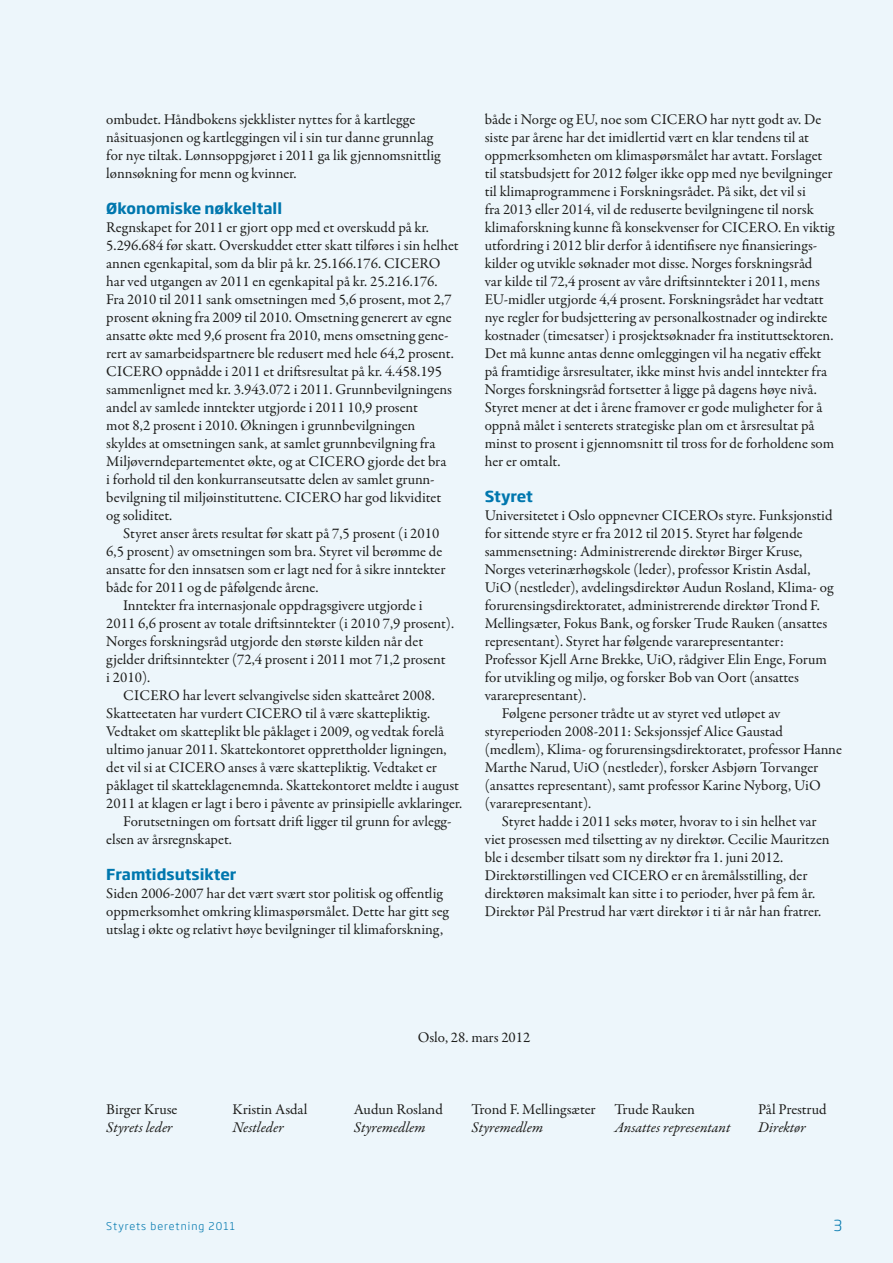
<style>
.page{position:relative;width:893px;height:1263px;background:#edf6fb}
.page>*{position:absolute;margin:0;border:0;box-sizing:border-box;transform-origin:0 0}
.t1{font:15px/18px "Garamond Premr Pro";letter-spacing:-.005em;color:#1d1d1b}
.t2{font:italic 15px "Garamond Premr Pro";letter-spacing:-.005em;color:#1d1d1b}
.t3{font:700 15px "Soho Gothic Pro";color:#0077ae}
.t4{font:300 15px "Soho Gothic Pro";color:#0077ae}
.t5{font:300 10.5px "Soho Gothic Pro";letter-spacing:.1em;color:#0077ae}
</style>
<div class="page">
<p class="t1" style="left:106px;top:110px;width:336px">ombudet. Håndbokens sjekklister nyttes for å kartlegge nåsituasjonen og kartleggingen vil i sin tur danne grunnlag for nye tiltak. Lønnsoppgjøret i 2011 ga lik gjennomsnittlig lønnsøkning for menn og kvinner.</p>
<p class="t3" style="left:106px;top:196px;width:177px">Økonomiske nøkkeltall</p>
<p class="t1" style="left:106px;top:218px;width:354px">Regnskapet for 2011 er gjort opp med et overskudd på kr.<br>5.296.684 før skatt. Overskuddet etter skatt tilføres i sin helhet annen egenkapital, som da blir på kr. 25.166.176. CICERO har ved utgangen av 2011 en egenkapital på kr. 25.216.176.<br>Fra 2010 til 2011 sank omsetningen med 5,6 prosent, mot 2,7 prosent økning fra 2009 til 2010. Omsetning generert av egne ansatte økte med 9,6 prosent fra 2010, mens omsetning gene&shy;rert av samarbeidspartnere ble redusert med hele 64,2 prosent.<br>CICERO oppnådde i 2011 et driftsresultat på kr. 4.458.195 sammenlignet med kr. 3.943.072 i 2011. Grunnbevilgningens andel av samlede inntekter utgjorde i 2011 10,9 prosent<br>mot 8,2 prosent i 2010. Økningen i grunnbevilgningen skyldes at omsetningen sank, at samlet grunnbevilgning fra Miljøverndepartementet økte, og at CICERO gjorde det bra<br>i forhold til den konkurranseutsatte delen av samlet grunn&shy;bevilgning til miljøinstituttene. CICERO har god likviditet<br>og soliditet.</p>
<p class="t1" style="left:123px;top:524px;width:318px">Styret anser årets resultat før skatt på 7,5 prosent (i 2010</p>
<p class="t1" style="left:106px;top:542px;width:338px">6,5 prosent) av omsetningen som bra. Styret vil berømme de</p>
<p class="t1" style="left:106px;top:560px;width:341px">ansatte for den innsatsen som er lagt ned for å sikre inntekter</p>
<p class="t1" style="left:106px;top:578px;width:214px">både for 2011 og de påfølgende årene.</p>
<p class="t1" style="left:123px;top:596px;width:301px">Inntekter fra internasjonale oppdragsgivere utgjorde i</p>
<p class="t1" style="left:106px;top:614px;width:349px">2011 6,6 prosent av totale driftsinntekter (i 2010 7,9 prosent).</p>
<p class="t1" style="left:106px;top:632px;width:318px">Norges forskningsråd utgjorde den største kilden når det</p>
<p class="t1" style="left:106px;top:650px;width:341px">gjelder driftsinntekter (72,4 prosent i 2011 mot 71,2 prosent</p>
<p class="t1" style="left:106px;top:668px;width:45px">i 2010).</p>
<p class="t1" style="left:123px;top:686px;width:313px">CICERO har levert selvangivelse siden skatteåret 2008.</p>
<p class="t1" style="left:106px;top:704px;width:325px">Skatteetaten har vurdert CICERO til å være skattepliktig.</p>
<p class="t1" style="left:106px;top:722px;width:339px">Vedtaket om skatteplikt ble påklaget i 2009, og vedtak forelå</p>
<p class="t1" style="left:106px;top:740px;width:342px">ultimo januar 2011. Skattekontoret opprettholder ligningen,</p>
<p class="t1" style="left:106px;top:758px;width:332px">det vil si at CICERO anses å være skattepliktig. Vedtaket er</p>
<p class="t1" style="left:106px;top:776px;width:354px">påklaget til skatteklagenemnda. Skattekontoret meldte i august</p>
<p class="t1" style="left:106px;top:794px;width:357px">2011 at klagen er lagt i bero i påvente av prinsipielle avklaringer.</p>
<p class="t1" style="left:123px;top:812px;width:330px">Forutsetningen om fortsatt drift ligger til grunn for avlegg-</p>
<p class="t1" style="left:106px;top:830px;width:127px">elsen av årsregnskapet.</p>
<p class="t3" style="left:106px;top:862px;width:132px">Framtidsutsikter</p>
<p class="t1" style="left:106px;top:884px;width:344px">Siden 2006-2007 har det vært svært stor politisk og offentlig oppmerksomhet omkring klimaspørsmålet. Dette har gitt seg utslag i økte og relativt høye bevilgninger til klimaforskning,</p>
<p class="t1" style="left:485px;top:110px;width:351px">både i Norge og EU, noe som CICERO har nytt godt av. De siste par årene har det imidlertid vært en klar tendens til at oppmerksomheten om klimaspørsmålet har avtatt. Forslaget til statsbudsjett for 2012 følger ikke opp med nye bevilgninger til klimaprogrammene i Forskningsrådet. På sikt, det vil si<br>fra 2013 eller 2014, vil de reduserte bevilgningene til norsk klimaforskning kunne få konsekvenser for CICERO. En viktig utfordring i 2012 blir derfor å identifisere nye finansierings&shy;kilder og utvikle søknader mot disse. Norges forskningsråd<br>var kilde til 72,4 prosent av våre driftsinntekter i 2011, mens EU-midler utgjorde 4,4 prosent. Forskningsrådet har vedtatt nye regler for budsjettering av personalkostnader og indirekte kostnader (timesatser) i prosjektsøknader fra instituttsektoren.<br>Det må kunne antas denne omleggingen vil ha negativ effekt på framtidige årsresultater, ikke minst hvis andel inntekter fra Norges forskningsråd fortsetter å ligge på dagens høye nivå.<br>Styret mener at det i årene framover er gode muligheter for å oppnå målet i senterets strategiske plan om et årsresultat på minst to prosent i gjennomsnitt til tross for de forholdene som her er omtalt.</p>
<p class="t3" style="left:485px;top:484px;width:50px">Styret</p>
<p class="t1" style="left:485px;top:506px;width:349px">Universitetet i Oslo oppnevner CICEROs styre. Funksjonstid</p>
<p class="t1" style="left:485px;top:524px;width:319px">for sittende styre er fra 2012 til 2015. Styret har følgende</p>
<p class="t1" style="left:485px;top:542px;width:319px">sammensetning: Administrerende direktør Birger Kruse,</p>
<p class="t1" style="left:485px;top:560px;width:327px">Norges veterinærhøgskole (leder), professor Kristin Asdal,</p>
<p class="t1" style="left:485px;top:578px;width:350px">UiO (nestleder), avdelingsdirektør Audun Rosland, Klima- og</p>
<p class="t1" style="left:485px;top:596px;width:337px">forurensingsdirektoratet, administrerende direktør Trond F.</p>
<p class="t1" style="left:485px;top:614px;width:344px">Mellingsæter, Fokus Bank, og forsker Trude Rauken (ansattes</p>
<p class="t1" style="left:485px;top:632px;width:301px">representant). Styret har følgende vararepresentanter:</p>
<p class="t1" style="left:485px;top:650px;width:344px">Professor Kjell Arne Brekke, UiO, rådgiver Elin Enge, Forum</p>
<p class="t1" style="left:485px;top:668px;width:316px">for utvikling og miljø, og forsker Bob van Oort (ansattes</p>
<p class="t1" style="left:485px;top:686px;width:103px">vararepresentant).</p>
<p class="t1" style="left:502px;top:704px;width:280px">Følgene personer trådte ut av styret ved utløpet av</p>
<p class="t1" style="left:485px;top:722px;width:300px">styreperioden 2008-2011: Seksjonssjef Alice Gaustad</p>
<p class="t1" style="left:485px;top:740px;width:359px">(medlem), Klima- og forurensingsdirektoratet, professor Hanne</p>
<p class="t1" style="left:485px;top:758px;width:335px">Marthe Narud, UiO (nestleder), forsker Asbjørn Torvanger</p>
<p class="t1" style="left:485px;top:776px;width:337px">(ansattes representant), samt professor Karine Nyborg, UiO</p>
<p class="t1" style="left:485px;top:794px;width:108px">(vararepresentant).</p>
<p class="t1" style="left:502px;top:812px;width:316px">Styret hadde i 2011 seks møter, hvorav to i sin helhet var</p>
<p class="t1" style="left:485px;top:830px;width:346px">viet prosessen med tilsetting av ny direktør. Cecilie Mauritzen</p>
<p class="t1" style="left:485px;top:848px;width:300px">ble i desember tilsatt som ny direktør fra 1. juni 2012.</p>
<p class="t1" style="left:485px;top:866px;width:324px">Direktørstillingen ved CICERO er en åremålsstilling, der</p>
<p class="t1" style="left:485px;top:884px;width:332px">direktøren maksimalt kan sitte i to perioder, hver på fem år.</p>
<p class="t1" style="left:485px;top:902px;width:338px">Direktør Pål Prestrud har vært direktør i ti år når han fratrer.</p>
<p class="t1" style="left:106px;top:1100px;width:73px">Birger Kruse</p>
<p class="t2" style="left:106px;top:1117px;width:68px">Styrets leder</p>
<p class="t1" style="left:233px;top:1100px;width:76px">Kristin Asdal</p>
<p class="t2" style="left:233px;top:1117px;width:53px">Nestleder</p>
<p class="t1" style="left:418px;top:1028px;width:114px">Oslo, 28. mars 2012</p>
<p class="t1" style="left:354px;top:1100px;width:90px">Audun Rosland</p>
<p class="t2" style="left:354px;top:1117px;width:73px">Styremedlem</p>
<p class="t1" style="left:472px;top:1100px;width:126px">Trond F. Mellingsæter</p>
<p class="t2" style="left:472px;top:1117px;width:73px">Styremedlem</p>
<p class="t1" style="left:614px;top:1100px;width:82px">Trude Rauken</p>
<p class="t2" style="left:614px;top:1117px;width:118px">Ansattes representant</p>
<p class="t1" style="left:758px;top:1100px;width:70px">Pål Prestrud</p>
<p class="t2" style="left:758px;top:1117px;width:49px">Direktør</p>
<p class="t5" style="left:106px;top:1218px;width:130px">Styrets beretning 2011</p>
<p class="t4" style="left:833px;top:1214px;width:10px">3</p>
</div>
